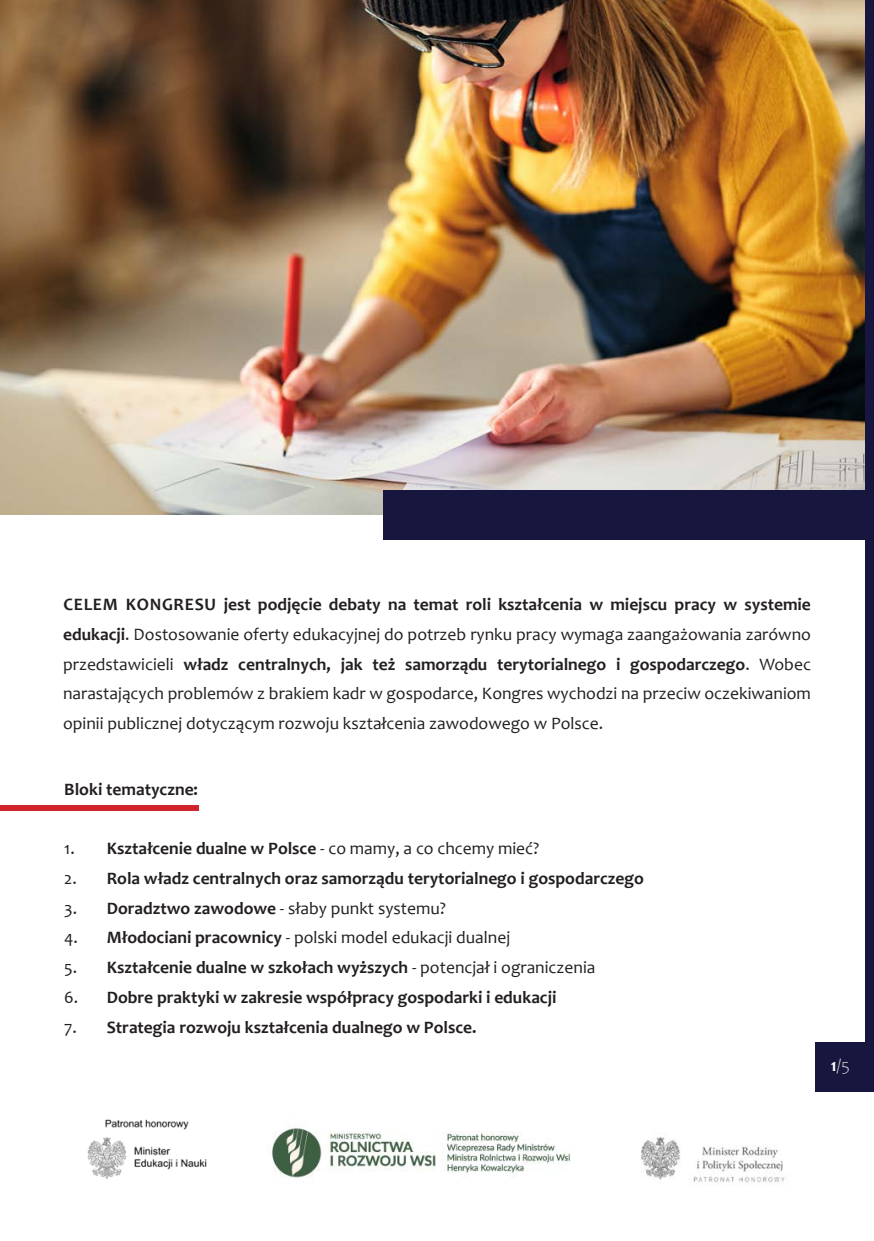
<style>
.page{position:relative;width:874px;height:1241px;background:#fff}
.page>*{position:absolute;margin:0;border:0;box-sizing:border-box;transform-origin:0 0}
.t1{font:17.5px/29.8px "Candara";color:#231f20;text-align:justify}
.t2{font:700 17.5px "Candara";color:#231f20}
.t3{font:300 17.5px "Candara";color:#fff}
.s1{font-weight:700}
.s2{font-weight:400}
</style>
<div class="page">
<img style="left:0;top:0;width:864px;height:514px">
<div style="left:382px;top:490px;width:487px;height:49px;background:#16163f"></div>
<div style="left:864px;top:0;width:9px;height:1091px;background:#16163f"></div>
<div style="left:0;top:805px;width:198px;height:5px;background:#d1232a"></div>
<div style="left:815px;top:1041px;width:49px;height:50px;background:#16163f"></div>
<img style="left:87px;top:1119px;width:120px;height:60px">
<img style="left:641px;top:1137px;width:144px;height:47px">
<img style="left:272px;top:1126px;width:299px;height:52px">
<p class="t1" style="left:63px;top:589px;width:749px"><span class="s1">CELEM KONGRESU jest podjęcie debaty na temat roli kształcenia w miejscu pracy w systemie edukacji</span>. Dostosowanie oferty edukacyjnej do potrzeb rynku pracy wymaga zaangażowania zarówno przedstawicieli <span class="s1">władz centralnych, jak też samorządu terytorialnego i gospodarczego</span>. Wobec narastających problemów z brakiem kadr w gospodarce, Kongres wychodzi na przeciw oczekiwaniom opinii publicznej dotyczącym rozwoju kształcenia zawodowego w Polsce.</p>
<p class="t2" style="left:64px;top:777px;width:135px">Bloki tematyczne:</p>
<p class="t1" style="left:64px;top:833px;width:12px">1.</p>
<p class="t1" style="left:64px;top:863px;width:14px">2.</p>
<p class="t1" style="left:64px;top:892px;width:14px">3.</p>
<p class="t1" style="left:64px;top:922px;width:15px">4.</p>
<p class="t1" style="left:64px;top:952px;width:15px">5.</p>
<p class="t1" style="left:64px;top:982px;width:16px">6.</p>
<p class="t1" style="left:64px;top:1011px;width:14px">7.</p>
<p class="t2" style="left:107px;top:837px;width:434px">Kształcenie dualne w Polsce <span class="s2">- co mamy, a co chcemy mieć?</span></p>
<p class="t2" style="left:107px;top:867px;width:538px">Rola władz centralnych oraz samorządu terytorialnego i gospodarczego</p>
<p class="t1" style="left:107px;top:892px;width:340px"><span class="s1">Doradztwo zawodowe</span> - słaby punkt systemu?</p>
<p class="t1" style="left:107px;top:922px;width:404px"><span class="s1">Młodociani pracownicy</span> - polski model edukacji dualnej</p>
<p class="t2" style="left:107px;top:956px;width:490px">Kształcenie dualne w szkołach wyższych <span class="s2">- potencjał i ograniczenia</span></p>
<p class="t2" style="left:107px;top:986px;width:451px">Dobre praktyki w zakresie współpracy gospodarki i edukacji</p>
<p class="t2" style="left:107px;top:1015px;width:371px">Strategia rozwoju kształcenia dualnego w Polsce.</p>
<p class="t3" style="left:830px;top:1055px;width:21px"><span class="s1">1</span>/5</p>
</div>
